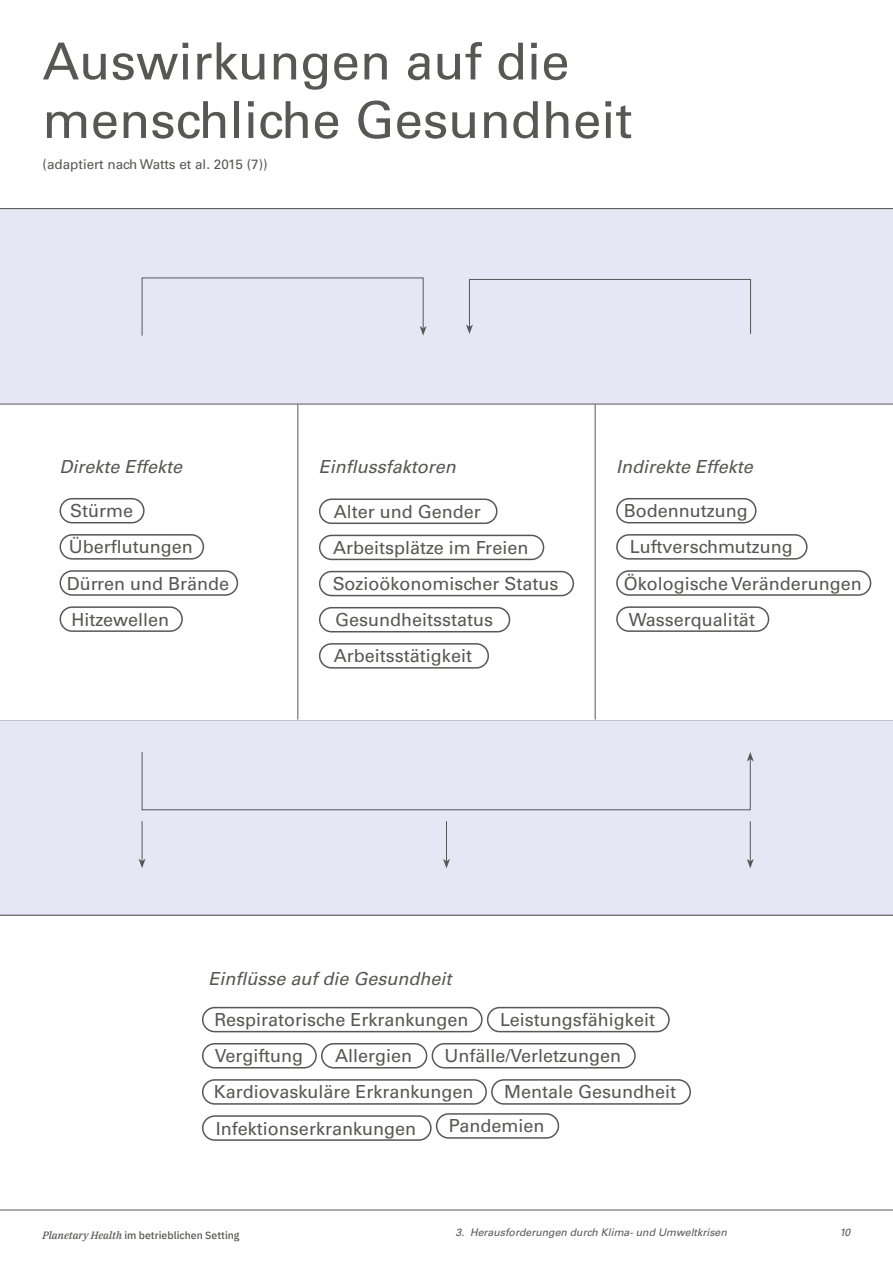
<style>
.page{position:relative;width:893px;height:1263px;background:#fff}
.page>*{position:absolute;margin:0;border:0;box-sizing:border-box;transform-origin:0 0}
.t1{font:51px/58.5px "Univers LT Std";color:#575756}
.t2{font:18px/36.2px "Univers LT Std";color:#575756}
.t3{font:italic 18px "Univers LT Std";color:#575756}
.t4{font:13.5px "Univers LT Std";color:#575756}
.t5{font:italic 10.5px "Univers LT Std";color:#575756}
.t6{font:500 10.5px "IBM Plex Sans";color:#575756}
.s1{font-family:"IBM Plex Serif";font-style:italic}
</style>
<div class="page">
<div style="left:0;top:209px;width:893px;height:706px;background:#e6e7f5"></div>
<hr style="left:0;top:208px;width:893px;height:1px;background:#575756">
<hr style="left:0;top:915px;width:893px;height:1px;background:#575756">
<hr style="left:0;top:719px;width:893px;height:1px;background:#575756">
<div style="left:0;top:404px;width:893px;height:315px;background:#fff"></div>
<div style="left:319px;top:498px;width:178px;height:26px;border:2px solid #575756;border-radius:12px"></div>
<div style="left:319px;top:607px;width:191px;height:25px;border:2px solid #575756;border-radius:12px"></div>
<div style="left:319px;top:571px;width:255px;height:25px;border:2px solid #575756;border-radius:12px"></div>
<div style="left:319px;top:643px;width:170px;height:26px;border:2px solid #575756;border-radius:12px"></div>
<div style="left:319px;top:535px;width:225px;height:25px;border:2px solid #575756;border-radius:12px"></div>
<div style="left:616px;top:606px;width:153px;height:26px;border:2px solid #575756;border-radius:12px"></div>
<div style="left:616px;top:498px;width:140px;height:25px;border:2px solid #575756;border-radius:12px"></div>
<div style="left:616px;top:534px;width:191px;height:26px;border:2px solid #575756;border-radius:12px"></div>
<div style="left:616px;top:570px;width:255px;height:26px;border:2px solid #575756;border-radius:12px"></div>
<div style="left:60px;top:498px;width:85px;height:25px;border:2px solid #575756;border-radius:12px"></div>
<div style="left:60px;top:570px;width:178px;height:26px;border:2px solid #575756;border-radius:12px"></div>
<div style="left:60px;top:534px;width:144px;height:26px;border:2px solid #575756;border-radius:12px"></div>
<div style="left:60px;top:606px;width:123px;height:26px;border:2px solid #575756;border-radius:12px"></div>
<div style="left:202px;top:1115px;width:230px;height:26px;border:2px solid #575756;border-radius:12px"></div>
<div style="left:436px;top:1113px;width:123px;height:26px;border:2px solid #575756;border-radius:12px"></div>
<div style="left:487px;top:1007px;width:183px;height:25px;border:2px solid #575756;border-radius:12px"></div>
<div style="left:202px;top:1007px;width:281px;height:25px;border:2px solid #575756;border-radius:12px"></div>
<div style="left:321px;top:1043px;width:106px;height:25px;border:2px solid #575756;border-radius:12px"></div>
<div style="left:432px;top:1043px;width:204px;height:25px;border:2px solid #575756;border-radius:12px"></div>
<div style="left:202px;top:1043px;width:115px;height:25px;border:2px solid #575756;border-radius:12px"></div>
<div style="left:491px;top:1079px;width:200px;height:26px;border:2px solid #575756;border-radius:12px"></div>
<div style="left:202px;top:1079px;width:285px;height:26px;border:2px solid #575756;border-radius:12px"></div>
<hr style="left:298px;top:404px;width:1px;height:315px;background:#575756">
<hr style="left:595px;top:404px;width:1px;height:315px;background:#575756">
<div style="left:141px;top:751px;width:613px;height:59px;background:#e6e7f5"></div>
<div style="left:141px;top:277px;width:286px;height:59px;background:#e6e7f5"></div>
<div style="left:466px;top:279px;width:285px;height:56px;background:#e6e7f5"></div>
<hr style="left:142px;top:821px;width:1px;height:40px;background:#575756">
<svg style="left:139px;top:859px;width:7px;height:9px"></svg>
<hr style="left:446px;top:821px;width:1px;height:40px;background:#575756">
<svg style="left:443px;top:859px;width:7px;height:9px"></svg>
<hr style="left:750px;top:821px;width:1px;height:40px;background:#575756">
<svg style="left:747px;top:859px;width:7px;height:9px"></svg>
<hr style="left:0;top:404px;width:893px;height:1px;background:#575756">
<hr style="left:0;top:1210px;width:893px;height:1px;background:#575756">
<h1 class="t1" style="left:43px;top:32px;width:591px">Auswirkungen auf die menschliche Gesundheit</h1>
<p class="t4" style="left:43px;top:156px;width:227px">(adaptiert nach Watts et al. 2015 (7))</p>
<p class="t3" style="left:60px;top:456px;width:124px">Direkte Effekte</p>
<p class="t3" style="left:319px;top:456px;width:138px">Einflussfaktoren</p>
<p class="t3" style="left:616px;top:456px;width:138px">Indirekte Effekte</p>
<p class="t2" style="left:70px;top:493px;width:65px">Stürme</p>
<p class="t2" style="left:69px;top:529px;width:126px">Überflutungen</p>
<p class="t2" style="left:67px;top:565px;width:164px">Dürren und Brände</p>
<p class="t2" style="left:334px;top:493px;width:149px">Alter und Gender</p>
<p class="t2" style="left:333px;top:530px;width:197px">Arbeitsplätze im Freien</p>
<p class="t2" style="left:333px;top:566px;width:227px">Sozioökonomischer Status</p>
<p class="t2" style="left:624px;top:493px;width:125px">Bodennutzung</p>
<p class="t2" style="left:630px;top:529px;width:164px">Luftverschmutzung</p>
<p class="t2" style="left:624px;top:565px;width:239px">Ökologische Veränderungen</p>
<p class="t2" style="left:71px;top:601px;width:99px">Hitzewellen</p>
<p class="t2" style="left:335px;top:602px;width:160px">Gesundheitsstatus</p>
<p class="t2" style="left:629px;top:601px;width:128px">Wasserqualität</p>
<p class="t2" style="left:334px;top:638px;width:140px">Arbeitsstätigkeit</p>
<p class="t3" style="left:208px;top:967px;width:245px">Einflüsse auf die Gesundheit</p>
<p class="t2" style="left:215px;top:1002px;width:255px">Respiratorische Erkrankungen</p>
<p class="t2" style="left:500px;top:1002px;width:157px">Leistungsfähigkeit</p>
<p class="t2" style="left:215px;top:1038px;width:90px">Vergiftung</p>
<p class="t2" style="left:335px;top:1038px;width:79px">Allergien</p>
<p class="t2" style="left:214px;top:1038px;width:409px;text-indent:231px">Unfälle/Verletzungen<br>Kardiovaskuläre Erkrankungen</p>
<p class="t2" style="left:504px;top:1074px;width:174px">Mentale Gesundheit</p>
<p class="t2" style="left:216px;top:1110px;width:202px">Infektionserkrankungen</p>
<p class="t2" style="left:449px;top:1108px;width:97px">Pandemien</p>
<p class="t6" style="left:43px;top:1227px;width:198px"><span class="s1">Planetary Health</span> im betrieblichen Setting</p>
<p class="t5" style="left:455px;top:1225px;width:273px">3. Herausforderungen durch Klima- und Umweltkrisen</p>
<p class="t5" style="left:839px;top:1225px;width:13px">10</p>
</div>
